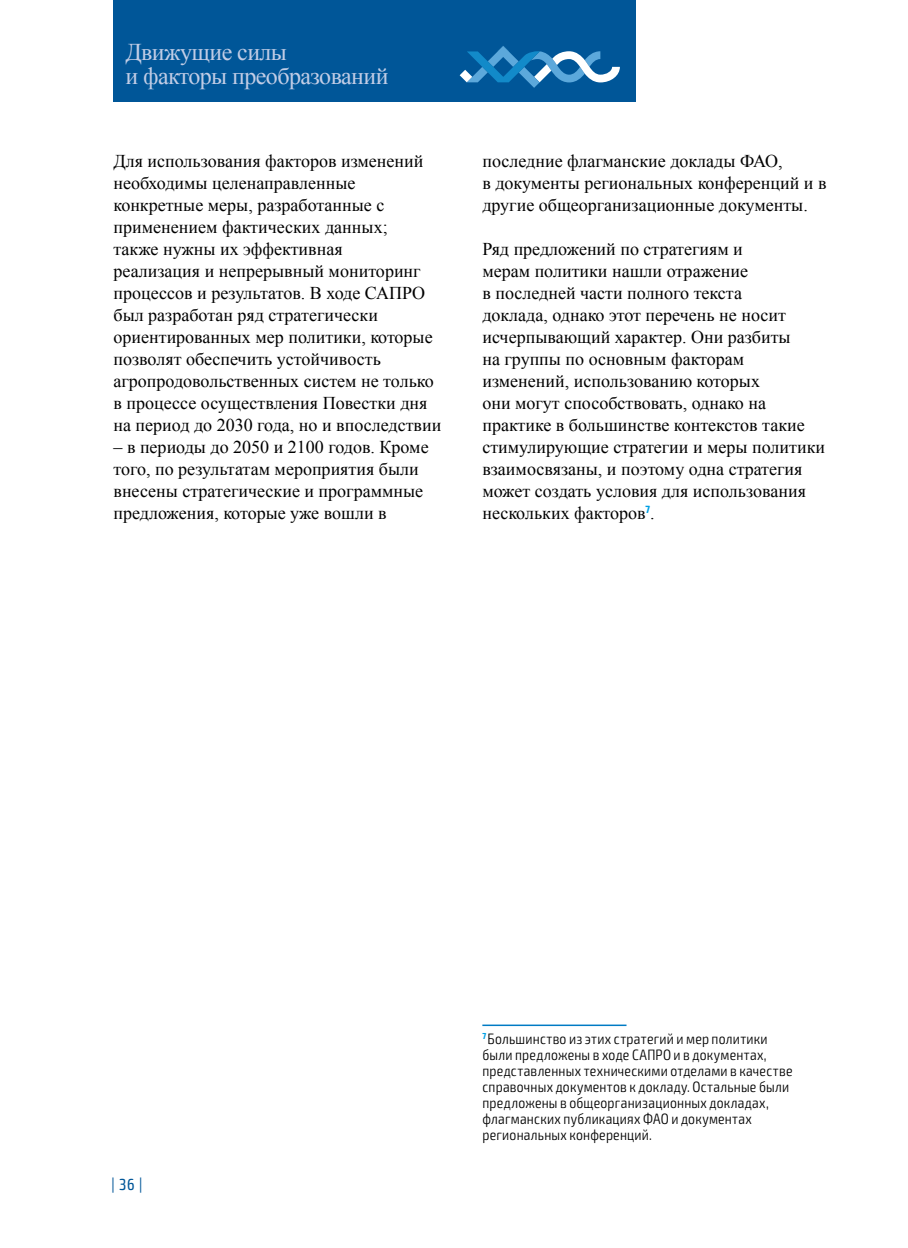
<style>
.page{position:relative;width:908px;height:1248px;background:#fff}
.page>*{position:absolute;margin:0;border:0;box-sizing:border-box;transform-origin:0 0}
.t1{font:24px/24px "Times New Roman";letter-spacing:-.025em;color:#c2cde6}
.t2{font:18px/22px "Times New Roman";color:#000}
.t3{font:condensed 16px "Exo 2";color:#005698}
.t4{font:300 condensed 15px/16px "Exo 2";letter-spacing:.015em;color:#000}
</style>
<div class="page">
<div style="left:113px;top:0;width:523px;height:102px;background:#005698"></div>
<svg style="left:459px;top:46px;width:160px;height:42px"></svg>
<hr style="left:482px;top:1024px;width:144px;height:1px;background:#007bc4">
<h1 class="t1" style="left:125px;top:39px;width:264px">Движущие силы<br>и факторы преобразований</h1>
<p class="t2" style="left:113px;top:149px;width:329px">Для использования факторов изменений необходимы целенаправленные конкретные меры, разработанные с применением фактических данных;<br>также нужны их эффективная<br>реализация и непрерывный мониторинг процессов и результатов. В ходе САПРО был разработан ряд стратегически ориентированных мер политики, которые позволят обеспечить устойчивость агропродовольственных систем не только в процессе осуществления Повестки дня на период до 2030 года, но и впоследствии</p>
<p class="t2" style="left:113px;top:435px;width:316px">– в периоды до 2050 и 2100 годов. Кроме того, по результатам мероприятия были внесены стратегические и программные предложения, которые уже вошли в</p>
<p class="t2" style="left:482px;top:149px;width:345px">последние флагманские доклады ФАО,<br>в документы региональных конференций и в другие общеорганизационные документы.</p>
<p class="t2" style="left:482px;top:237px;width:344px">Ряд предложений по стратегиям и<br>мерам политики нашли отражение<br>в последней части полного текста<br>доклада, однако этот перечень не носит исчерпывающий характер. Они разбиты<br>на группы по основным факторам изменений, использованию которых<br>они могут способствовать, однако на практике в большинстве контекстов такие стимулирующие стратегии и меры политики взаимосвязаны, и поэтому одна стратегия может создать условия для использования нескольких факторов<sup>7</sup>.</p>
<p class="t3" style="left:111px;top:1174px;width:32px">|36|</p>
<p class="t4" style="left:482px;top:1031px;width:311px"><sup>7</sup> Большинство из этих стратегий и мер политики были предложены в ходе САПРО и в документах, представленных техническими отделами в качестве справочных документов к докладу. Остальные были предложены в общеорганизационных докладах, флагманских публикациях ФАО и документах региональных конференций.</p>
</div>
